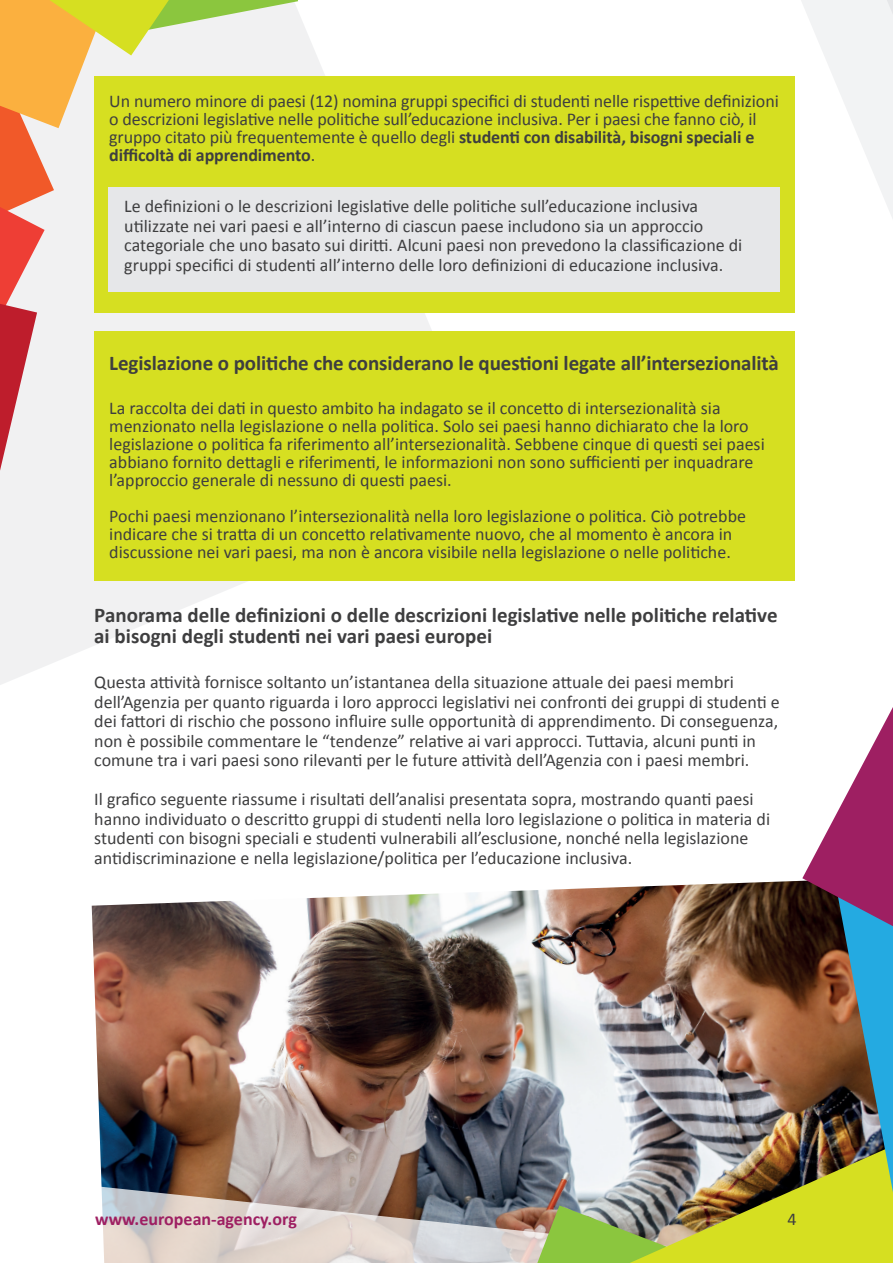
<style>
.page{position:relative;width:893px;height:1263px;background:#fff}
.page>*{position:absolute;margin:0;border:0;box-sizing:border-box;transform-origin:0 0}
.t1{font:700 21px/21px "Calibri";color:#3e3e3f}
.t2{font:18px/19.5px "Calibri";color:#3e3e3f}
.t3{font:700 18px "Calibri";color:#9e1f62}
.s1{font-weight:700}
</style>
<div class="page">
<svg style="left:0;top:12px;width:432px;height:673px"></svg>
<div style="left:94px;top:76px;width:701px;height:237px;background:#d6df21"></div>
<div style="left:109px;top:188px;width:671px;height:104px;background:#e6e7e9"></div>
<div style="left:94px;top:331px;width:701px;height:250px;background:#d6df21"></div>
<svg style="left:0;top:0;width:298px;height:471px"></svg>
<svg style="left:801px;top:0;width:92px;height:218px;fill:#f2f3f4"></svg>
<img style="left:92px;top:890px;width:445px;height:273px">
<svg style="left:100px;top:1163px;width:437px;height:100px;background:#aea5a2"></svg>
<img style="left:537px;top:707px;width:356px;height:556px">
<p class="t2" style="left:109px;top:92px;width:671px;line-height:18px">Un numero minore di paesi (12) nomina gruppi specifici di studenti nelle rispettive definizioni o descrizioni legislative nelle politiche sull’educazione inclusiva. Per i paesi che fanno ciò, il gruppo citato più frequentemente è quello degli <span class="s1">studenti con disabilità, bisogni speciali e difficoltà di apprendimento</span>.</p>
<p class="t2" style="left:124px;top:196px;width:620px">Le definizioni o le descrizioni legislative delle politiche sull’educazione inclusiva utilizzate nei vari paesi e all’interno di ciascun paese includono sia un approccio categoriale che uno basato sui diritti. Alcuni paesi non prevedono la classificazione di gruppi specifici di studenti all’interno delle loro definizioni di educazione inclusiva.</p>
<h3 class="t1" style="left:109px;top:352px;width:671px">Legislazione o politiche che considerano le questioni legate all’intersezionalità</h3>
<p class="t2" style="left:109px;top:398px;width:657px;line-height:18px">La raccolta dei dati in questo ambito ha indagato se il concetto di intersezionalità sia menzionato nella legislazione o nella politica. Solo sei paesi hanno dichiarato che la loro legislazione o politica fa riferimento all’intersezionalità. Sebbene cinque di questi sei paesi abbiano fornito dettagli e riferimenti, le informazioni non sono sufficienti per inquadrare l’approccio generale di nessuno di questi paesi.</p>
<p class="t2" style="left:109px;top:506px;width:638px;line-height:18px">Pochi paesi menzionano l’intersezionalità nella loro legislazione o politica. Ciò potrebbe indicare che si tratta di un concetto relativamente nuovo, che al momento è ancora in discussione nei vari paesi, ma non è ancora visibile nella legislazione o nelle politiche.</p>
<h3 class="t1" style="left:94px;top:604px;width:685px">Panorama delle definizioni o delle descrizioni legislative nelle politiche relative ai bisogni degli studenti nei vari paesi europei</h3>
<p class="t2" style="left:94px;top:672px;width:687px">Questa attività fornisce soltanto un’istantanea della situazione attuale dei paesi membri dell’Agenzia per quanto riguarda i loro approcci legislativi nei confronti dei gruppi di studenti e dei fattori di rischio che possono influire sulle opportunità di apprendimento. Di conseguenza, non è possibile commentare le “tendenze” relative ai vari approcci. Tuttavia, alcuni punti in comune tra i vari paesi sono rilevanti per le future attività dell’Agenzia con i paesi membri.</p>
<p class="t2" style="left:94px;top:789px;width:677px">Il grafico seguente riassume i risultati dell’analisi presentata sopra, mostrando quanti paesi hanno individuato o descritto gruppi di studenti nella loro legislazione o politica in materia di studenti con bisogni speciali e studenti vulnerabili all’esclusione, nonché nella legislazione antidiscriminazione e nella legislazione/politica per l’educazione inclusiva.</p>
<p class="t3" style="left:95px;top:1208px;width:203px">www.european-agency.org</p>
<p class="t2" style="left:788px;top:1208px;width:11px">4</p>
</div>
